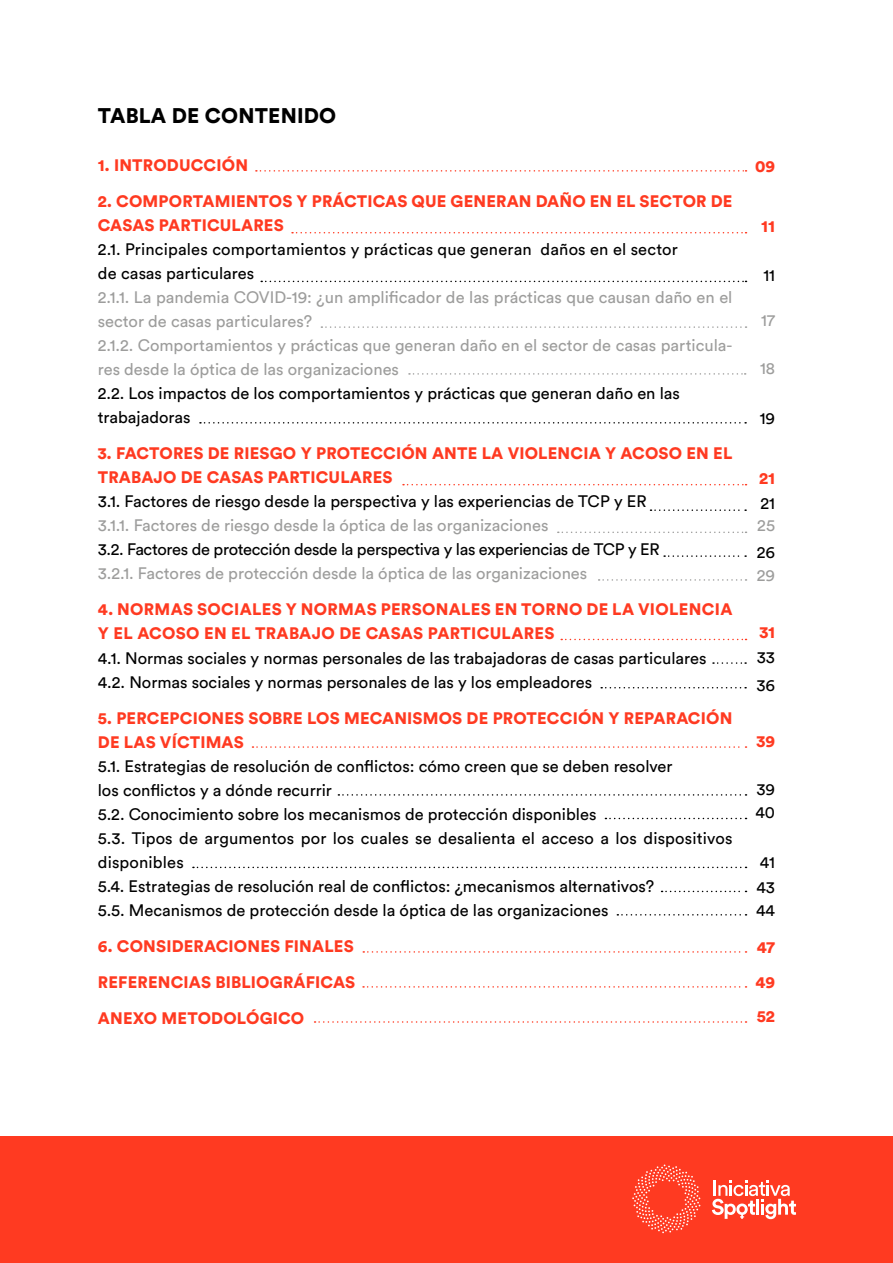
<style>
.page{position:relative;width:893px;height:1263px;background:#fff}
.page>*{position:absolute;margin:0;border:0;box-sizing:border-box;transform-origin:0 0}
.t1{font:900 21px "Circular Std";letter-spacing:.01em;color:#000}
.t2{font:16.5px/24px "Circular Std";color:#000}
.t3{font:900 16.5px/24px "Circular Std";letter-spacing:.01em;color:#ff3a21}
.t4{font:16.5px/24px "Circular Std";color:#9d9d9c}
.t5{font:16.5px "Circular Std";letter-spacing:-.02em;color:#000}
</style>
<div class="page">
<div style="left:0;top:1136px;width:893px;height:127px;background:#ff3a21"></div>
<svg style="left:712px;top:1180px;width:84px;height:39px"></svg>
<svg style="left:632px;top:1164px;width:68px;height:69px"></svg>
<svg style="left:256px;top:170px;width:490px;height:2px"></svg>
<svg style="left:403px;top:484px;width:343px;height:1px"></svg>
<svg style="left:561px;top:639px;width:185px;height:1px"></svg>
<svg style="left:292px;top:232px;width:454px;height:1px"></svg>
<svg style="left:252px;top:746px;width:494px;height:2px"></svg>
<svg style="left:363px;top:986px;width:383px;height:2px"></svg>
<svg style="left:315px;top:1021px;width:431px;height:2px"></svg>
<svg style="left:261px;top:281px;width:485px;height:1px"></svg>
<svg style="left:338px;top:794px;width:408px;height:2px"></svg>
<svg style="left:193px;top:867px;width:553px;height:1px"></svg>
<svg style="left:662px;top:891px;width:84px;height:1px"></svg>
<svg style="left:617px;top:914px;width:129px;height:1px"></svg>
<svg style="left:363px;top:951px;width:383px;height:2px"></svg>
<svg style="left:605px;top:818px;width:141px;height:1px"></svg>
<svg style="left:200px;top:422px;width:546px;height:2px"></svg>
<svg style="left:650px;top:509px;width:96px;height:2px"></svg>
<svg style="left:713px;top:662px;width:33px;height:2px"></svg>
<svg style="left:601px;top:687px;width:145px;height:1px"></svg>
<svg style="left:664px;top:555px;width:82px;height:2px"></svg>
<svg style="left:321px;top:326px;width:425px;height:2px"></svg>
<svg style="left:558px;top:531px;width:188px;height:2px"></svg>
<svg style="left:599px;top:579px;width:147px;height:2px"></svg>
<svg style="left:409px;top:373px;width:337px;height:2px"></svg>
<p class="t1" style="left:98px;top:102px;width:240px">TABLA DE CONTENIDO</p>
<p class="t3" style="left:98px;top:153px;width:152px">1. INTRODUCCIÓN</p>
<p class="t3" style="left:98px;top:189px;width:636px">2. COMPORTAMIENTOS Y PRÁCTICAS QUE GENERAN DAÑO EN EL SECTOR DE<br>CASAS PARTICULARES</p>
<p class="t2" style="left:98px;top:237px;width:582px">2.1. Principales comportamientos y prácticas que generan daños en el sector de casas particulares</p>
<p class="t4" style="left:98px;top:285px;width:636px">2.1.1. La pandemia COVID-19: ¿un amplificador de las prácticas que causan daño en el sector de casas particulares?<br>2.1.2. Comportamientos y prácticas que generan daño en el sector de casas particula&shy;res desde la óptica de las organizaciones</p>
<p class="t2" style="left:98px;top:381px;width:584px">2.2. Los impactos de los comportamientos y prácticas que generan daño en las trabajadoras</p>
<p class="t3" style="left:98px;top:441px;width:636px">3. FACTORES DE RIESGO Y PROTECCIÓN ANTE LA VIOLENCIA Y ACOSO EN EL<br>TRABAJO DE CASAS PARTICULARES</p>
<p class="t2" style="left:98px;top:489px;width:550px">3.1. Factores de riesgo desde la perspectiva y las experiencias de TCP y ER</p>
<p class="t4" style="left:98px;top:513px;width:452px">3.1.1. Factores de riesgo desde la óptica de las organizaciones</p>
<p class="t5" style="left:98px;top:540px;width:563px">3.2. Factores de protección desde la perspectiva y las experiencias de TCP y ER</p>
<p class="t4" style="left:98px;top:561px;width:491px">3.2.1. Factores de protección desde la óptica de las organizaciones</p>
<p class="t3" style="left:98px;top:597px;width:636px">4. NORMAS SOCIALES Y NORMAS PERSONALES EN TORNO DE LA VIOLENCIA<br>Y EL ACOSO EN EL TRABAJO DE CASAS PARTICULARES</p>
<p class="t2" style="left:98px;top:645px;width:610px">4.1. Normas sociales y normas personales de las trabajadoras de casas particulares<br>4.2. Normas sociales y normas personales de las y los empleadores</p>
<p class="t3" style="left:98px;top:705px;width:636px">5. PERCEPCIONES SOBRE LOS MECANISMOS DE PROTECCIÓN Y REPARACIÓN<br>DE LAS VÍCTIMAS</p>
<p class="t2" style="left:98px;top:753px;width:636px">5.1. Estrategias de resolución de conflictos: cómo creen que se deben resolver<br>los conflictos y a dónde recurrir<br>5.2. Conocimiento sobre los mecanismos de protección disponibles<br>5.3. Tipos de argumentos por los cuales se desalienta el acceso a los dispositivos disponibles<br>5.4. Estrategias de resolución real de conflictos: ¿mecanismos alternativos?<br>5.5. Mecanismos de protección desde la óptica de las organizaciones</p>
<p class="t3" style="left:98px;top:927px;width:259px;line-height:36px;text-align:justify">6. CONSIDERACIONES FINALES REFERENCIAS BIBLIOGRÁFICAS ANEXO METODOLÓGICO</p>
<p class="t3" style="left:755px;top:154px;width:22px">09</p>
<p class="t3" style="left:761px;top:213px;width:15px">11</p>
<p class="t2" style="left:763px;top:263px;width:13px">11</p>
<p class="t4" style="left:761px;top:308px;width:15px">17</p>
<p class="t4" style="left:760px;top:356px;width:17px">18</p>
<p class="t2" style="left:760px;top:406px;width:17px">19</p>
<p class="t3" style="left:759px;top:466px;width:17px">21</p>
<p class="t2" style="left:760px;top:491px;width:16px">21</p>
<p class="t4" style="left:757px;top:513px;width:19px">25</p>
<p class="t4" style="left:757px;top:563px;width:20px">29</p>
<p class="t2" style="left:757px;top:540px;width:20px">26</p>
<p class="t3" style="left:759px;top:620px;width:17px">31</p>
<p class="t2" style="left:756px;top:643px;width:20px;line-height:27.6px">33<br>36</p>
<p class="t3" style="left:756px;top:729px;width:20px">39</p>
<p class="t2" style="left:755px;top:777px;width:21px;line-height:23.4px">39<br>40</p>
<p class="t2" style="left:756px;top:850px;width:20px;text-align:justify">41<br>43<br>44</p>
<p class="t3" style="left:755px;top:929px;width:21px;line-height:35.5px">47<br>49</p>
<p class="t3" style="left:757px;top:1004px;width:20px">52</p>
</div>
